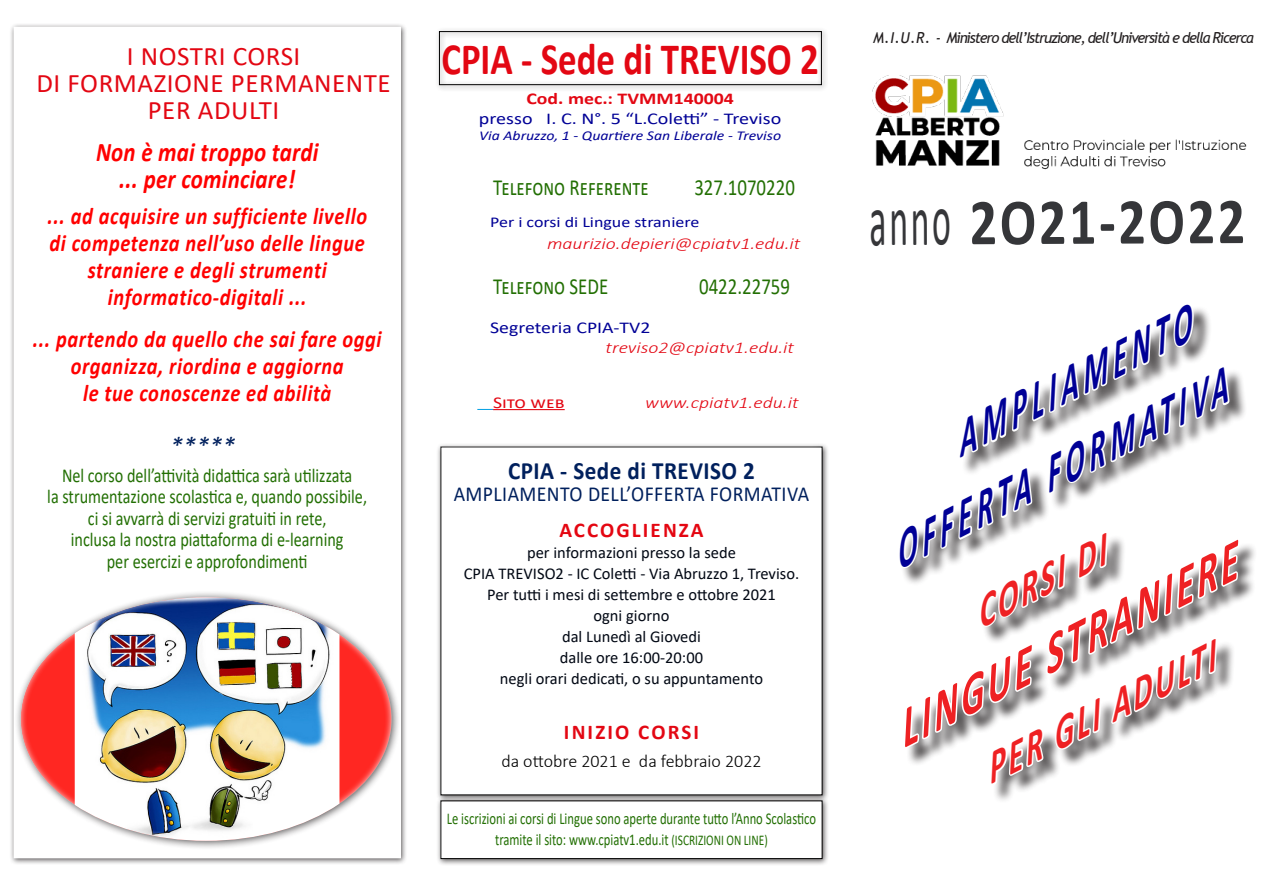
<style>
.page{position:relative;width:1263px;height:893px;background:#fff}
.page>*{position:absolute;margin:0;border:0;box-sizing:border-box;transform-origin:0 0}
.t1{font:700 66px "Calibri";letter-spacing:.045em;color:#353639;scale:.82 1}
.t2{font:italic 700 54px "Calibri";color:#ee2123;scale:.75 1}
.t3{font:italic 700 52.2px "Calibri";color:#000096;scale:.6 1}
.t4{font:700 45px "Calibri";color:#e30713;scale:.82 1}
.t5{font:italic 700 45px "Calibri";color:#ee2123;scale:.75 1}
.t6{font:italic 700 27px "Calibri";letter-spacing:.01em;color:#f00;scale:.85 1}
.t7{font:26.85px/27px "Calibri";letter-spacing:.02em;color:#e30713;text-align:center}
.t8{font:700 25.05px "Calibri";letter-spacing:.02em;color:#00205d;scale:.92 1}
.t9{font:italic 25.05px "Calibri";color:#00205d}
.t10{font:italic 700 24px/27px "Calibri";letter-spacing:.03em;color:#f00;text-align:center;scale:.85 1}
.t11{font:23.1px "Calibri";color:#226f03;scale:.82 1}
.t12{font:21.45px "Calibri";letter-spacing:.02em;color:#00205d;scale:.92 1}
.t13{font:700 21px "Calibri";letter-spacing:.1em;color:#e40611}
.t14{font:700 21px "Calibri";letter-spacing:.1em;color:#e30713}
.t15{font:19.8px/21.6px "Calibri";color:#226f03;text-align:center;scale:.82 1}
.t16{font:300 18px "Calibri";color:#000}
.t17{font:16.5px "Calibri";color:#000713}
.t18{font:16.5px "Calibri";color:#226f03;scale:.76 1}
.t19{font:italic 300 16.5px/19.8px "Calibri";color:#e30713;scale:1.2 1}
.t20{font:16.5px "Calibri";color:#000096;scale:1.22 1}
.t21{font:700 16.5px "Calibri";color:#e30713;scale:1.2 1}
.t22{font:16.5px "Calibri";color:#e30713;scale:1.2 1}
.t23{font:italic 15px "Trebuchet MS";letter-spacing:-.08em;color:#231f20}
.t24{font:15px "Calibri";color:#000096;scale:1.2 1}
.t25{font:italic 13.5px "Calibri";color:#000096;scale:1.17 1}
.s1{font-weight:400;font-style:normal;color:#000096}
.s2{font-size:14.85px}
.s3{font-weight:400;font-size:72px}
</style>
<div class="page">
<div style="left:436px;top:796px;width:393px;height:70px;background:#231f20;opacity:.75"></div>
<div style="left:441px;top:801px;width:381px;height:58px;background:#fff"></div>
<div style="left:440px;top:800px;width:382px;height:59px;border:1px solid #000"></div>
<div style="left:436px;top:442px;width:393px;height:360px;background:#231f20;opacity:.75"></div>
<div style="left:441px;top:447px;width:381px;height:348px;background:#fff"></div>
<div style="left:9px;top:23px;width:399px;height:842px;background:#231f20;opacity:.75"></div>
<div style="left:14px;top:27px;width:386px;height:831px;background:#fff"></div>
<div style="left:427px;top:15px;width:406px;height:439px;background:#fff"></div>
<svg style="left:477px;top:409px;width:16px;height:1px"></svg>
<hr style="left:493px;top:409px;width:72px;height:1px;background:#e30713">
<div style="left:435px;top:27px;width:393px;height:65px;background:#231f20;opacity:.75"></div>
<div style="left:439px;top:31px;width:383px;height:54px;border:1px solid #000"></div>
<div style="left:906px;top:534px;width:351px;height:269px;background:#231f20;opacity:.75"></div>
<svg style="left:903px;top:308px;width:344px;height:495px"></svg>
<div style="left:14px;top:590px;width:387px;height:260px;background:#231f20;opacity:.75"></div>
<svg style="left:20px;top:597px;width:372px;height:246px"></svg>
<img style="left:872px;top:75px;width:375px;height:95px">
<p class="t7" style="left:36px;top:42px;width:356px">I NOSTRI CORSI<br>DI FORMAZIONE PERMANENTE<br>PER ADULTI</p>
<p class="t6" style="left:96px;top:133px;width:263px">Non è mai troppo tardi</p>
<p class="t6" style="left:119px;top:160px;width:208px">... per cominciare!</p>
<p class="t10" style="left:47px;top:201px;width:378px">... ad acquisire un sufficiente livello di competenza nell’uso delle lingue straniere e degli strumenti informatico-digitali ...</p>
<p class="t10" style="left:33px;top:324px;width:412px">... partendo da quello che sai fare oggi organizza, riordina e aggiorna<br>le tue conoscenze ed abilità</p>
<p class="t9" style="left:171px;top:428px;width:66px">*****</p>
<p class="t15" style="left:47px;top:464px;width:391px">Nel corso dell’attività didattica sarà utilizzata<br>la strumentazione scolastica e, quando possibile, ci si avvarrà di servizi gratuiti in rete,<br>inclusa la nostra piattaforma di e-learning<br>per esercizi e approfondimenti</p>
<p class="t4" style="left:441px;top:27px;width:462px">CPIA - Sede di TREVISO 2</p>
<p class="t21" style="left:526px;top:87px;width:174px">Cod. mec.: TVMM140004</p>
<p class="t20" style="left:479px;top:107px;width:249px">presso I. C. N°. 5 “L.Coletti” - Treviso</p>
<p class="t25" style="left:479px;top:127px;width:260px">Via Abruzzo, 1 - Quartiere San Liberale - Treviso</p>
<p class="t11" style="left:493px;top:171px;width:191px">Telefono Referente</p>
<p class="t11" style="left:694px;top:171px;width:124px">327.1070220</p>
<p class="t24" style="left:490px;top:212px;width:176px">Per i corsi di Lingue straniere</p>
<p class="t19" style="left:547px;top:233px;width:213px">maurizio.depieri@cpiatv1.edu.it</p>
<p class="t11" style="left:493px;top:270px;width:142px">Telefono SEDE</p>
<p class="t11" style="left:699px;top:270px;width:112px">0422.22759</p>
<p class="t19" style="left:605px;top:318px;width:159px;text-indent:-115px"><span class="s1">Segreteria CPIA-TV2 </span>treviso2@cpiatv1.edu.it</p>
<p class="t22" style="left:493px;top:391px;width:61px">Sito web</p>
<p class="t19" style="left:645px;top:392px;width:129px">www.cpiatv1.edu.it</p>
<p class="t8" style="left:508px;top:453px;width:270px">CPIA - Sede di TREVISO 2</p>
<p class="t12" style="left:454px;top:479px;width:388px">AMPLIAMENTO DELL’OFFERTA FORMATIVA</p>
<p class="t13" style="left:559px;top:515px;width:146px">ACCOGLIENZA</p>
<p class="t17" style="left:527px;top:541px;width:210px">per informazioni presso la sede</p>
<p class="t17" style="left:464px;top:562px;width:337px">CPIA TREVISO2 - IC Coletti - Via Abruzzo 1, Treviso.</p>
<p class="t17" style="left:487px;top:583px;width:290px">Per tutti i mesi di settembre e ottobre 2021</p>
<p class="t17" style="left:593px;top:604px;width:77px">ogni giorno</p>
<p class="t17" style="left:562px;top:625px;width:140px">dal Lunedì al Giovedi</p>
<p class="t17" style="left:560px;top:646px;width:145px">dalle ore 16:00-20:00</p>
<p class="t17" style="left:500px;top:667px;width:265px">negli orari dedicati, o su appuntamento</p>
<p class="t14" style="left:564px;top:717px;width:137px">INIZIO CORSI</p>
<p class="t16" style="left:501px;top:750px;width:262px">da ottobre 2021 e da febbraio 2022</p>
<p class="t18" style="left:447px;top:807px;width:487px">Le iscrizioni ai corsi di Lingue sono aperte durante tutto l’Anno Scolastico</p>
<p class="t18" style="left:495px;top:828px;width:360px">tramite il sito: www.cpiatv1.edu.it <span class="s2">(ISCRIZIONI ON LINE)</span></p>
<p class="t23" style="left:873px;top:28px;width:382px">M.I.U.R. - Ministero dell’Istruzione, dell’Università e della Ricerca</p>
<p class="t1" style="left:870px;top:175px;width:460px"><span class="s3">anno</span> 2O21-2O22</p>
<p class="t3" style="left:935px;top:409px;width:436px;rotate:-27deg">AMPLIAMENTO</p>
<p class="t3" style="left:873px;top:522px;width:619px;rotate:-27deg">OFFERTA FORMATIVA</p>
<p class="t5" style="left:958px;top:587px;width:192px;rotate:-27deg">CORSI DI</p>
<p class="t2" style="left:877px;top:699px;width:503px;rotate:-27deg">LINGUE STRANIERE</p>
<p class="t5" style="left:968px;top:744px;width:340px;rotate:-27deg">PER GLI ADULTI</p>
</div>
